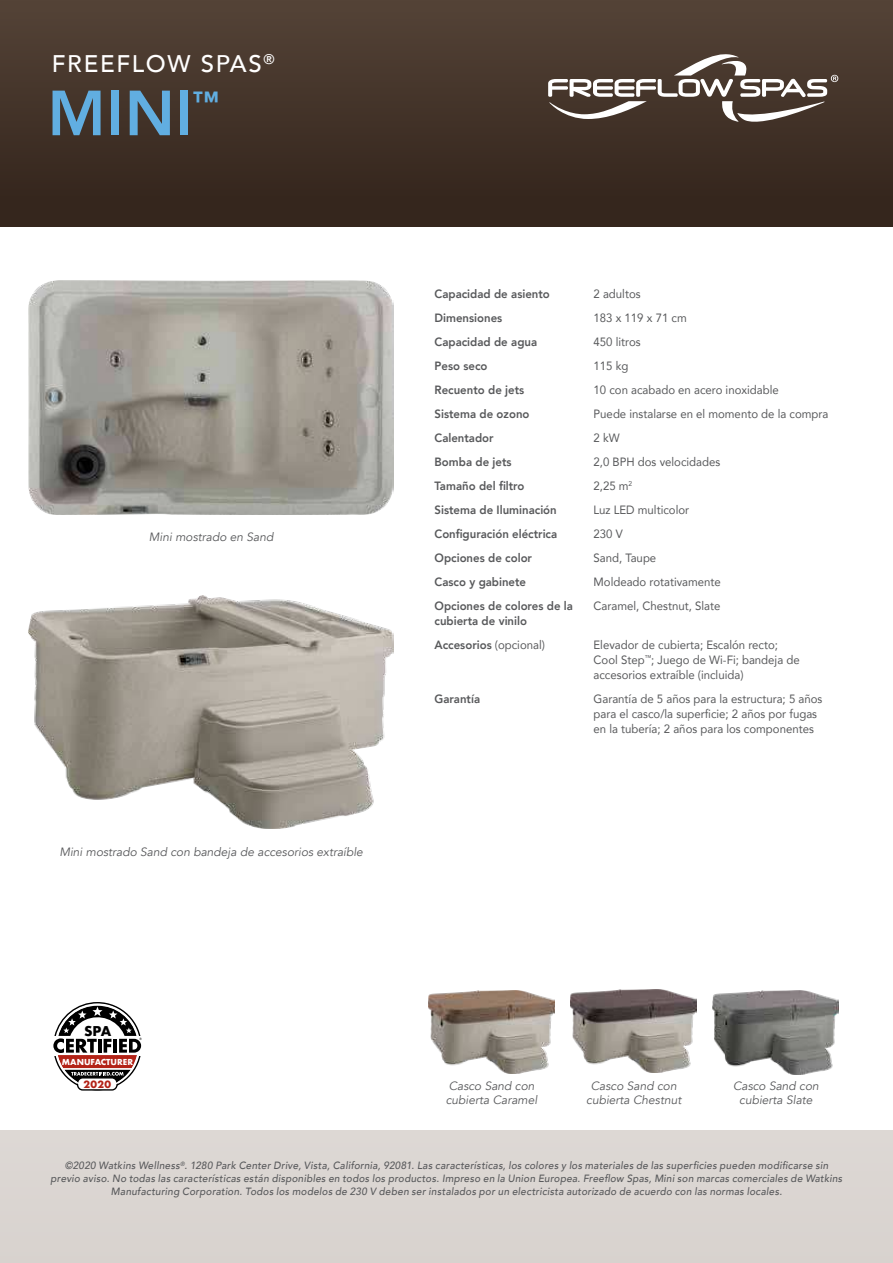
<style>
.page{position:relative;width:893px;height:1263px;background:#fff}
.page>*{position:absolute;margin:0;border:0;box-sizing:border-box;transform-origin:0 0}
.t1{font:800 63px "Avenir";color:#61aee1}
.t2{font:800 26.25px "Avenir";color:#61aee1}
.t3{font:500 24px "Avenir";letter-spacing:.07em;color:#fff}
.t4{font:700 13.2px "Futura";color:#000}
.t5{font:12px/15px "Avenir";color:#58595b;scale:.95 1}
.t6{font:800 12px/14.4px "Avenir";color:#58595b;scale:.95 1}
.t7{font:italic 12px/14.4px "Avenir";color:#58595b;text-align:center}
.t8{font:italic 500 10.5px/12.6px "Avenir";letter-spacing:.025em;color:#58595b;text-align:center;scale:.95 1}
.t9{font:700 9.75px "Futura";color:#b32317}
.t10{font:700 8.1px "Futura";color:#fff}
.s1{font-weight:400}
</style>
<div class="page">
<div style="left:0;top:1131px;width:892px;height:132px;background:#d8d2ce"></div>
<div style="left:0;top:1px;width:892px;height:225px;background:linear-gradient(to bottom,#544337,#32231a)"></div>
<img style="left:29px;top:280px;width:364px;height:234px">
<img style="left:29px;top:596px;width:364px;height:233px">
<svg style="left:548px;top:48px;width:290px;height:80px;background:#675951"></svg>
<img style="left:429px;top:990px;width:126px;height:83px">
<img style="left:713px;top:990px;width:126px;height:84px">
<img style="left:571px;top:990px;width:126px;height:82px">
<svg style="left:53px;top:1002px;width:89px;height:89px"></svg>
<h3 class="t3" style="left:52px;top:50px;width:224px">FREEFLOW SPAS<sup>®</sup></h3>
<h1 class="t1" style="left:47px;top:88px;width:147px">MINI</h1>
<h2 class="t2" style="left:193px;top:90px;width:28px">™</h2>
<p class="t7" style="left:149px;top:531px;width:126px">Mini mostrado en Sand</p>
<p class="t7" style="left:59px;top:846px;width:305px">Mini mostrado Sand con bandeja de accesorios extraíble</p>
<p class="t4" style="left:84px;top:1024px;width:29px">SPA</p>
<p class="t10" style="left:62px;top:1057px;width:73px">MANUFACTURER</p>
<p class="t9" style="left:83px;top:1078px;width:29px">2020</p>
<p class="t6" style="left:435px;top:288px;width:123px">Capacidad de asiento</p>
<p class="t5" style="left:594px;top:288px;width:51px">2 adultos</p>
<p class="t6" style="left:435px;top:312px;width:73px">Dimensiones</p>
<p class="t5" style="left:594px;top:312px;width:100px">183 x 119 x 71 cm</p>
<p class="t6" style="left:435px;top:336px;width:110px">Capacidad de agua</p>
<p class="t5" style="left:594px;top:336px;width:51px">450 litros</p>
<p class="t6" style="left:435px;top:360px;width:57px">Peso seco</p>
<p class="t5" style="left:594px;top:360px;width:38px">115 kg</p>
<p class="t6" style="left:435px;top:384px;width:96px">Recuento de jets</p>
<p class="t5" style="left:594px;top:384px;width:197px">10 con acabado en acero inoxidable</p>
<p class="t6" style="left:435px;top:408px;width:101px">Sistema de ozono</p>
<p class="t5" style="left:594px;top:408px;width:249px">Puede instalarse en el momento de la compra</p>
<p class="t6" style="left:435px;top:432px;width:64px">Calentador</p>
<p class="t5" style="left:594px;top:432px;width:29px">2 kW</p>
<p class="t6" style="left:435px;top:456px;width:83px">Bomba de jets</p>
<p class="t5" style="left:594px;top:456px;width:135px">2,0 BPH dos velocidades</p>
<p class="t6" style="left:435px;top:479px;width:96px">Tamaño del filtro</p>
<p class="t5" style="left:594px;top:480px;width:42px">2,25 m<sup>2</sup></p>
<p class="t6" style="left:435px;top:504px;width:130px">Sistema de Iluminación</p>
<p class="t5" style="left:594px;top:504px;width:102px">Luz LED multicolor</p>
<p class="t6" style="left:435px;top:527px;width:131px">Configuración eléctrica</p>
<p class="t5" style="left:594px;top:528px;width:32px">230 V</p>
<p class="t6" style="left:435px;top:552px;width:104px">Opciones de color</p>
<p class="t5" style="left:594px;top:552px;width:68px">Sand, Taupe</p>
<p class="t6" style="left:435px;top:576px;width:98px">Casco y gabinete</p>
<p class="t5" style="left:594px;top:576px;width:136px">Moldeado rotativamente</p>
<p class="t6" style="left:435px;top:600px;width:147px">Opciones de colores de la cubierta de vinilo</p>
<p class="t5" style="left:594px;top:600px;width:135px">Caramel, Chestnut, Slate</p>
<p class="t6" style="left:435px;top:639px;width:118px">Accesorios <span class="s1">(opcional)</span></p>
<p class="t5" style="left:594px;top:638px;width:219px">Elevador de cubierta; Escalón recto;<br>Cool Step<sup>™</sup>; Juego de Wi-Fi; bandeja de accesorios extraíble (incluida)</p>
<p class="t6" style="left:435px;top:693px;width:50px">Garantía</p>
<p class="t5" style="left:594px;top:692px;width:242px">Garantía de 5 años para la estructura; 5 años para el casco/la superficie; 2 años por fugas en la tubería; 2 años para los componentes</p>
<p class="t7" style="left:586px;top:1079px;width:97px">Casco Sand con cubierta Chestnut</p>
<p class="t7" style="left:446px;top:1079px;width:93px;text-align:left">Casco Sand con cubierta Caramel</p>
<p class="t7" style="left:733px;top:1079px;width:87px">Casco Sand con cubierta Slate</p>
<p class="t8" style="left:51px;top:1159px;width:835px">©2020 Watkins Wellness<sup>®</sup>. 1280 Park Center Drive, Vista, California, 92081. Las características, los colores y los materiales de las superficies pueden modificarse sin previo aviso. No todas las características están disponibles en todos los productos. Impreso en la Union Europea. Freeflow Spas, Mini son marcas comerciales de Watkins<br>Manufacturing Corporation. Todos los modelos de 230 V deben ser instalados por un electricista autorizado de acuerdo con las normas locales.</p>
</div>
